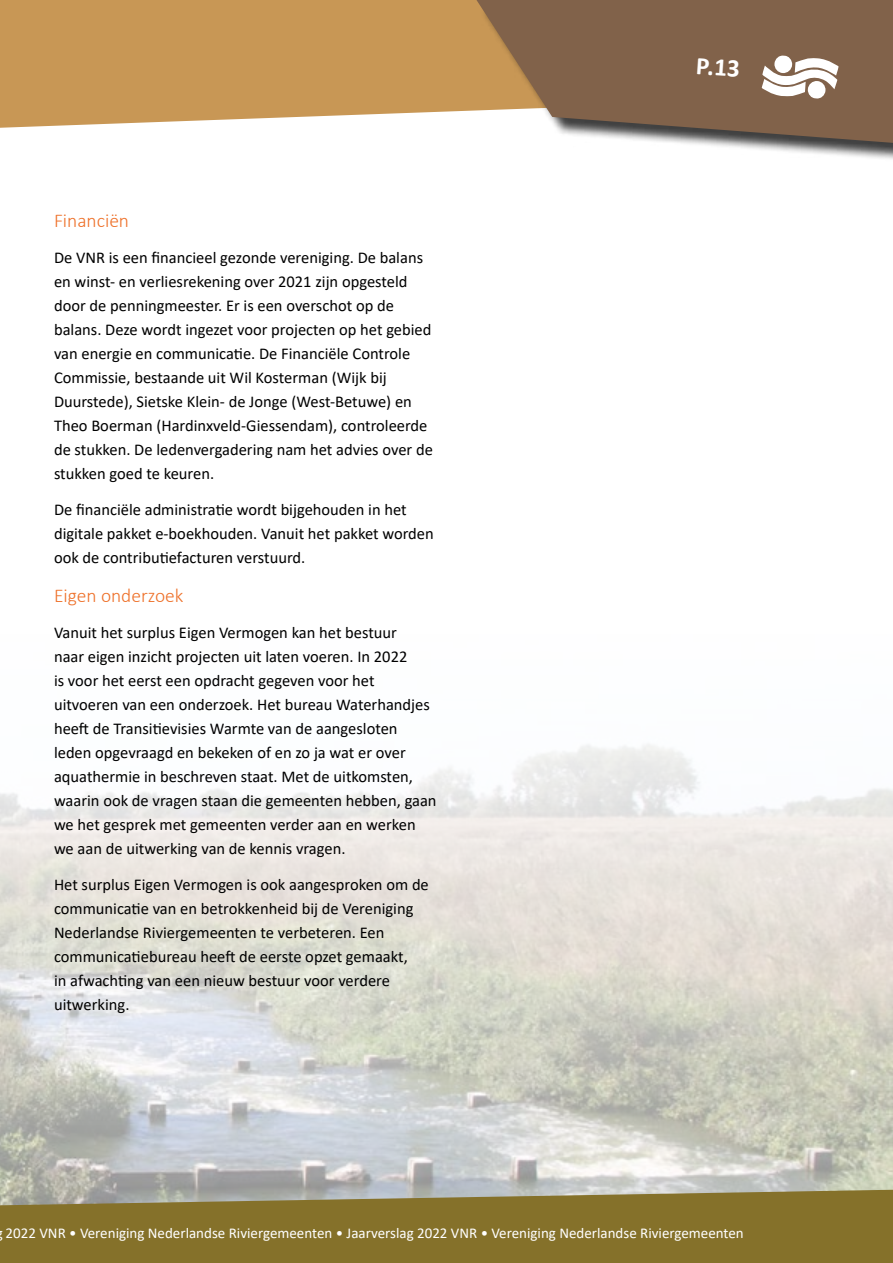
<style>
.page{position:relative;width:893px;height:1263px;background:#fff}
.page>*{position:absolute;margin:0;border:0;box-sizing:border-box;transform-origin:0 0}
.t1{font:700 25.5px "Calibri";color:#fff}
.t2{font:300 19.5px "Calibri";color:#ee712a}
.t3{font:16.5px/24px "Calibri";color:#000}
.t4{font:15px "Calibri";color:#fff}
</style>
<div class="page">
<img style="left:0;top:744px;width:893px;height:446px">
<svg style="left:0;top:1190px;width:893px;height:73px;background:#897738"></svg>
<svg style="left:0;top:0;width:476px;height:128px;background:#cb9e60"></svg>
<div style="left:479px;top:3px;width:414px;height:159px;background:#000;opacity:.75"></div>
<svg style="left:476px;top:0;width:417px;height:143px;background:#957a62"></svg>
<svg style="left:555px;top:15px;width:284px;height:98px;background:#8a6d56"></svg>
<p class="t2" style="left:54px;top:209px;width:77px">Financiën</p>
<p class="t3" style="left:54px;top:245px;width:380px">De VNR is een financieel gezonde vereniging. De balans en winst- en verliesrekening over 2021 zijn opgesteld door de penningmeester. Er is een overschot op de balans. Deze wordt ingezet voor projecten op het gebied van energie en communicatie. De Financiële Controle Commissie, bestaande uit Wil Kosterman (Wijk bij Duurstede), Sietske Klein- de Jonge (West-Betuwe) en Theo Boerman (Hardinxveld-Giessendam), controleerde de stukken. De ledenvergadering nam het advies over de stukken goed te keuren.</p>
<p class="t3" style="left:54px;top:497px;width:381px">De financiële administratie wordt bijgehouden in het digitale pakket e-boekhouden. Vanuit het pakket worden ook de contributiefacturen verstuurd.</p>
<p class="t2" style="left:54px;top:584px;width:131px">Eigen onderzoek</p>
<p class="t3" style="left:54px;top:620px;width:384px">Vanuit het surplus Eigen Vermogen kan het bestuur<br>naar eigen inzicht projecten uit laten voeren. In 2022<br>is voor het eerst een opdracht gegeven voor het uitvoeren van een onderzoek. Het bureau Waterhandjes heeft de Transitievisies Warmte van de aangesloten leden opgevraagd en bekeken of en zo ja wat er over aquathermie in beschreven staat. Met de uitkomsten, waarin ook de vragen staan die gemeenten hebben, gaan we het gesprek met gemeenten verder aan en werken we aan de uitwerking van de kennis vragen.</p>
<p class="t3" style="left:54px;top:872px;width:376px">Het surplus Eigen Vermogen is ook aangesproken om de communicatie van en betrokkenheid bij de Vereniging Nederlandse Riviergemeenten te verbeteren. Een communicatiebureau heeft de eerste opzet gemaakt,<br>in afwachting van een nieuw bestuur voor verdere uitwerking.</p>
<h1 class="t1" style="left:697px;top:48px;width:45px;rotate:4deg">P.13</h1>
<p class="t4" style="left:6px;top:1222px;width:740px">2022 VNR • Vereniging Nederlandse Riviergemeenten • Jaarverslag 2022 VNR • Vereniging Nederlandse Riviergemeenten</p>
</div>
